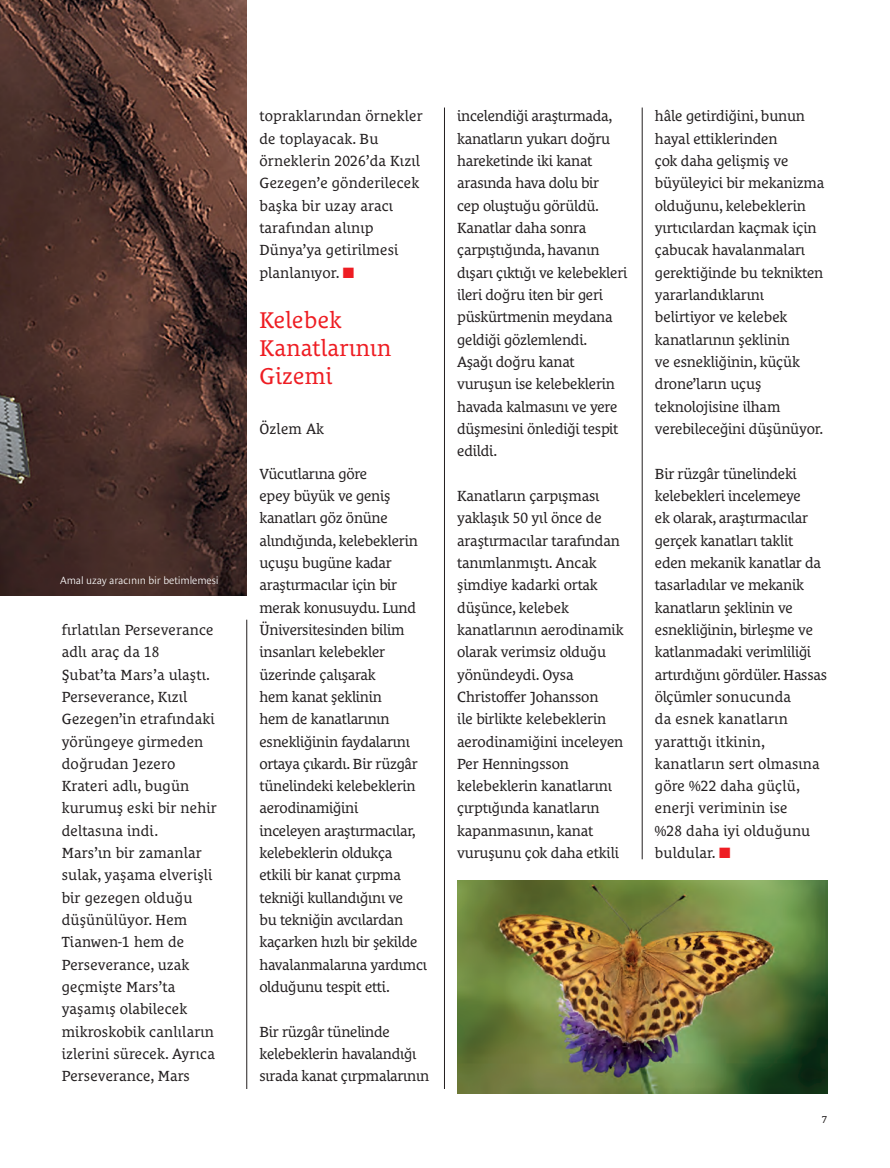
<style>
.page{position:relative;width:890px;height:1168px;background:#fff}
.page>*{position:absolute;margin:0;border:0;box-sizing:border-box;transform-origin:0 0}
.t1{font:23.25px/27.9px "Le Monde Courrier Pro";letter-spacing:.01em;color:#ee1d23}
.t2{font:15px/22.4px "Le Monde Courrier Pro";letter-spacing:-.01em;color:#231f20}
.t3{font:15px/22.4px "Le Monde Courrier Pro";letter-spacing:.01em;color:#231f20}
.t4{font:300 10.5px "Le Monde Sans Pro";letter-spacing:-.01em;color:#fff}
.t5{font:10.35px "Le Monde Courrier Pro";color:#231f20}
.s1{color:#ee1d23}
</style>
<div class="page">
<hr style="left:444px;top:107px;width:1px;height:982px;background:#231f20">
<hr style="left:246px;top:619px;width:1px;height:470px;background:#231f20">
<hr style="left:642px;top:107px;width:1px;height:752px;background:#231f20">
<img style="left:0;top:0;width:247px;height:595px">
<img style="left:457px;top:880px;width:370px;height:213px">
<p class="t4" style="left:60px;top:572px;width:160px">Amal uzay aracının bir betimlemesi</p>
<p class="t3" style="left:62px;top:617px;width:157px">fırlatılan Perseverance adlı araç da 18<br>Şubat’ta Mars’a ulaştı.<br>Perseverance, Kızıl<br>Gezegen’in etrafındaki yörüngeye girmeden doğrudan Jezero<br>Krateri adlı, bugün kurumuş eski bir nehir deltasına indi.<br>Mars’ın bir zamanlar sulak, yaşama elverişli bir gezegen olduğu düşünülüyor. Hem<br>Tianwen-1 hem de<br>Perseverance, uzak geçmişte Mars’ta yaşamış olabilecek mikroskobik canlıların izlerini sürecek. Ayrıca<br>Perseverance, Mars</p>
<p class="t3" style="left:260px;top:103px;width:165px">topraklarından örnekler de toplayacak. Bu örneklerin 2026’da Kızıl<br>Gezegen’e gönderilecek başka bir uzay aracı tarafından alınıp<br>Dünya’ya getirilmesi planlanıyor. <span class="s1">■</span></p>
<h1 class="t1" style="left:260px;top:303px;width:133px">Kelebek<br>Kanatlarının<br>Gizemi</h1>
<p class="t2" style="left:260px;top:416px;width:66px">Özlem Ak</p>
<p class="t2" style="left:260px;top:460px;width:169px">Vücutlarına göre<br>epey büyük ve geniş kanatları göz önüne alındığında, kelebeklerin uçuşu bugüne kadar araştırmacılar için bir merak konusuydu. Lund<br>Üniversitesinden bilim insanları kelebekler üzerinde çalışarak<br>hem kanat şeklinin<br>hem de kanatlarının esnekliğinin faydalarını ortaya çıkardı. Bir rüzgâr tünelindeki kelebeklerin aerodinamiğini<br>inceleyen araştırmacılar, kelebeklerin oldukça etkili bir kanat çırpma tekniği kullandığını ve<br>bu tekniğin avcılardan kaçarken hızlı bir şekilde havalanmalarına yardımcı olduğunu tespit etti.</p>
<p class="t2" style="left:260px;top:1018px;width:171px">Bir rüzgâr tünelinde kelebeklerin havalandığı sırada kanat çırpmalarının</p>
<p class="t2" style="left:457px;top:103px;width:172px">incelendiği araştırmada, kanatların yukarı doğru hareketinde iki kanat arasında hava dolu bir<br>cep oluştuğu görüldü.<br>Kanatlar daha sonra çarpıştığında, havanın dışarı çıktığı ve kelebekleri ileri doğru iten bir geri püskürtmenin meydana geldiği gözlemlendi.<br>Aşağı doğru kanat vuruşun ise kelebeklerin havada kalmasını ve yere düşmesini önlediği tespit edildi.</p>
<p class="t2" style="left:457px;top:483px;width:168px">Kanatların çarpışması yaklaşık 50 yıl önce de araştırmacılar tarafından tanımlanmıştı. Ancak şimdiye kadarki ortak düşünce, kelebek kanatlarının aerodinamik olarak verimsiz olduğu yönündeydi. Oysa<br>Christoffer Johansson<br>ile birlikte kelebeklerin aerodinamiğini inceleyen<br>Per Henningsson kelebeklerin kanatlarını çırptığında kanatların kapanmasının, kanat vuruşunu çok daha etkili</p>
<p class="t2" style="left:655px;top:103px;width:171px">hâle getirdiğini, bunun hayal ettiklerinden<br>çok daha gelişmiş ve büyüleyici bir mekanizma olduğunu, kelebeklerin yırtıcılardan kaçmak için çabucak havalanmaları gerektiğinde bu teknikten yararlandıklarını belirtiyor ve kelebek kanatlarının şeklinin<br>ve esnekliğinin, küçük drone’ların uçuş teknolojisine ilham verebileceğini düşünüyor.</p>
<p class="t2" style="left:655px;top:460px;width:174px">Bir rüzgâr tünelindeki kelebekleri incelemeye<br>ek olarak, araştırmacılar gerçek kanatları taklit eden mekanik kanatlar da tasarladılar ve mekanik kanatların şeklinin ve esnekliğinin, birleşme ve katlanmadaki verimliliği artırdığını gördüler. Hassas ölçümler sonucunda<br>da esnek kanatların yarattığı itkinin, kanatların sert olmasına göre %22 daha güçlü, enerji veriminin ise<br>%28 daha iyi olduğunu buldular. <span class="s1">■</span></p>
<p class="t5" style="left:822px;top:1110px;width:7px">7</p>
</div>
